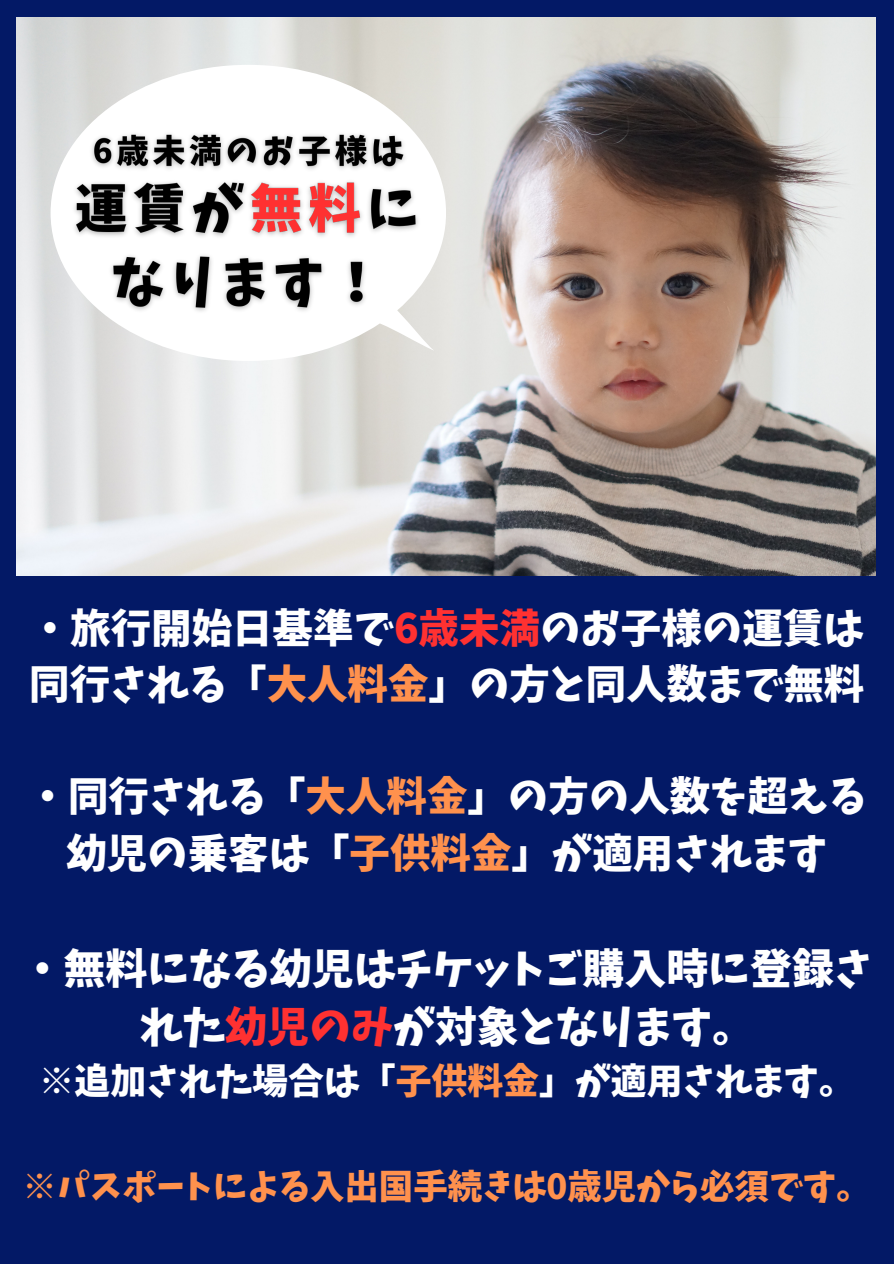
<style>
.page{position:relative;width:894px;height:1264px;background:#fff}
.page>*{position:absolute;margin:0;border:0;box-sizing:border-box;transform-origin:0 0}
.t1{font:42px/58.5px "Keifont";color:#fff;text-align:center}
.t2{font:40.5px "Keifont";color:#fff}
.t3{font:35.85px "Keifont";color:#fff}
.t4{font:34.35px "Keifont";color:#ff914d}
.s1{color:#ff3131}
.s2{color:#ff914d}
</style>
<div class="page">
<div style="left:0;top:0;width:893px;height:1263px;background:#031966"></div>
<img style="left:16px;top:17px;width:859px;height:558px">
<svg style="left:51px;top:65px;width:394px;height:296px;background:#efeeed"></svg>
<img style="left:66px;top:128px;width:359px;height:191px">
<p class="t2" style="left:30px;top:607px;width:835px">・旅行開始日基準で<span class="s1">6歳未満</span>のお子様の運賃は</p>
<p class="t2" style="left:29px;top:664px;width:836px">同行される「<span class="s2">大人料金</span>」の方と同人数まで無料</p>
<p class="t2" style="left:28px;top:776px;width:839px">・同行される「<span class="s2">大人料金</span>」の方の人数を超える</p>
<p class="t2" style="left:66px;top:832px;width:762px">幼児の乗客は「<span class="s2">子供料金</span>」が適用されます</p>
<p class="t1" style="left:21px;top:939px;width:851px">・無料になる幼児はチケットご購入時に登録された<span class="s1">幼児のみ</span>が対象となります。</p>
<p class="t3" style="left:39px;top:1063px;width:817px">※追加された場合は「<span class="s2">子供料金</span>」が適用されます。</p>
<p class="t4" style="left:23px;top:1169px;width:849px">※パスポートによる入出国手続きは0歳児から必須です。</p>
</div>
